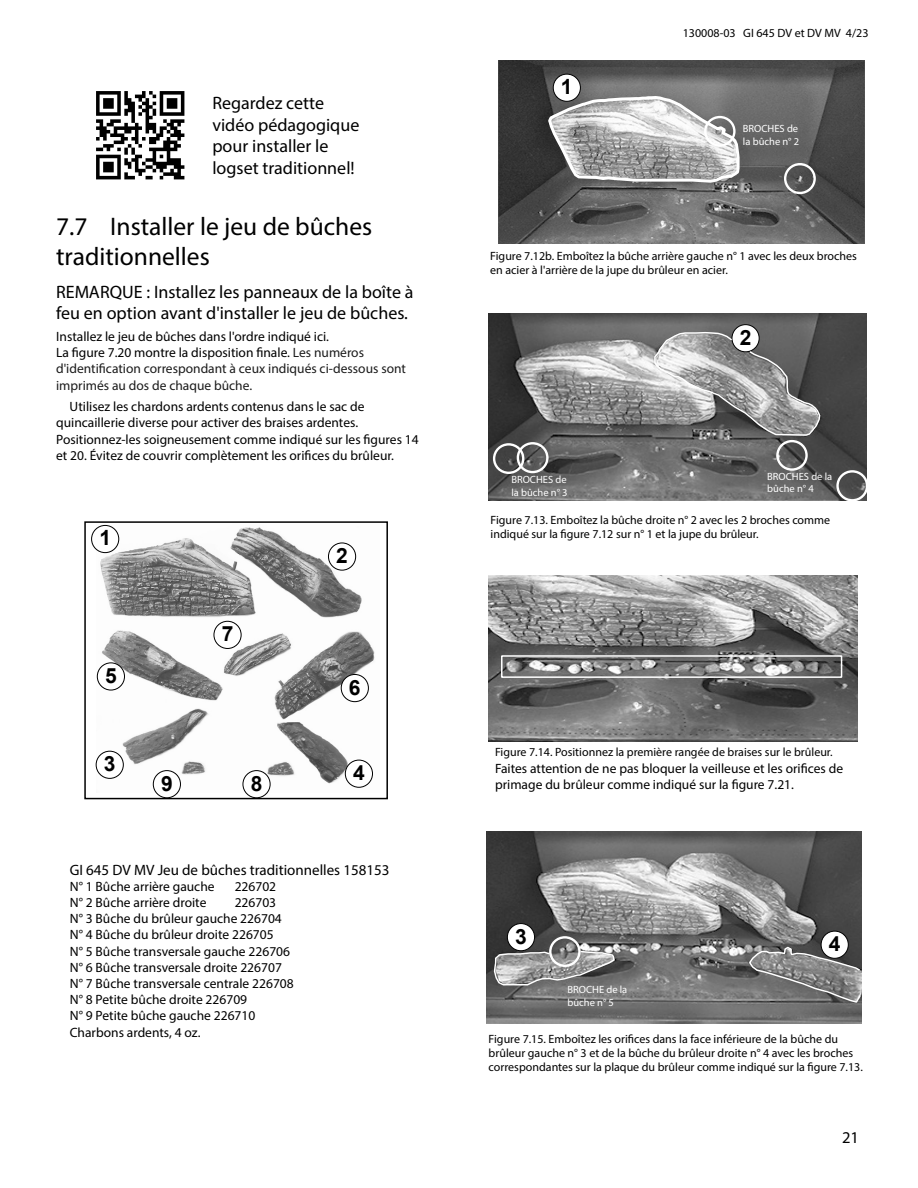
<style>
.page{position:relative;width:918px;height:1188px;background:#fff}
.page>*{position:absolute;margin:0;border:0;box-sizing:border-box;transform-origin:0 0}
.Head_18{font:25.5px/30.6px "Myriad Pro";color:#000}
.Callout_Bold{font:700 21px "Arial";color:#000}
.Body_text_1stP{font:18px/21.6px "Myriad Pro";color:#000}
.t1{font:16.5px "Myriad Pro";color:#000}
.t2{font:15px "Myriad Pro";color:#000}
.Body_text_1stP-2{font:13.5px/16.2px "Myriad Pro";color:#000}
.Body_text_1stP-3{font:13.5px/16.2px "Myriad Pro";color:#1b1b1b}
.t3{font:12px/14.4px "Myriad Pro";color:#000}
.Callout_Bold-2{font:10.5px/12.6px "Myriad Pro";color:#fff}
.s1{color:#000}
</style>
<div class="page">
<img style="left:486px;top:832px;width:375px;height:191px">
<img style="left:489px;top:313px;width:378px;height:187px">
<img style="left:499px;top:61px;width:366px;height:182px">
<div style="left:784px;top:163px;width:32px;height:31px;border:2px solid #fff;border-radius:50%"></div>
<div style="left:553px;top:74px;width:27px;height:27px;background:#fff;border-radius:50%"></div>
<div style="left:553px;top:74px;width:28px;height:28px;border:1px solid #000;border-radius:50%"></div>
<div style="left:732px;top:325px;width:27px;height:27px;background:#fff;border-radius:50%"></div>
<div style="left:732px;top:324px;width:28px;height:28px;border:1px solid #000;border-radius:50%"></div>
<div style="left:493px;top:443px;width:31px;height:31px;border:2px solid #fff;border-radius:50%"></div>
<div style="left:517px;top:442px;width:32px;height:31px;border:2px solid #fff;border-radius:50%"></div>
<div style="left:776px;top:440px;width:32px;height:31px;border:2px solid #fff;border-radius:50%"></div>
<div style="left:836px;top:470px;width:32px;height:31px;border:2px solid #fff;border-radius:50%"></div>
<div style="left:507px;top:924px;width:28px;height:27px;background:#fff;border-radius:50%"></div>
<div style="left:507px;top:923px;width:28px;height:28px;border:1px solid #000;border-radius:50%"></div>
<div style="left:821px;top:931px;width:27px;height:27px;background:#fff;border-radius:50%"></div>
<div style="left:821px;top:931px;width:28px;height:28px;border:1px solid #000;border-radius:50%"></div>
<div style="left:549px;top:936px;width:32px;height:31px;border:2px solid #fff;border-radius:50%"></div>
<img style="left:489px;top:575px;width:369px;height:166px">
<svg style="left:546px;top:95px;width:195px;height:89px"></svg>
<svg style="left:653px;top:331px;width:168px;height:106px;background:#919191"></svg>
<div style="left:501px;top:655px;width:341px;height:23px;border:2px solid #fff"></div>
<svg style="left:493px;top:950px;width:123px;height:36px;background:#949494"></svg>
<svg style="left:748px;top:946px;width:114px;height:58px;background:#808080"></svg>
<img style="left:96px;top:524px;width:279px;height:268px">
<div style="left:84px;top:521px;width:304px;height:278px;border:2px solid #000"></div>
<div style="left:92px;top:525px;width:27px;height:28px;background:#fff;border-radius:50%"></div>
<div style="left:91px;top:525px;width:28px;height:28px;border:1px solid #000;border-radius:50%"></div>
<div style="left:328px;top:543px;width:28px;height:27px;background:#fff;border-radius:50%"></div>
<div style="left:328px;top:543px;width:28px;height:28px;border:1px solid #000;border-radius:50%"></div>
<div style="left:96px;top:751px;width:27px;height:27px;background:#fff;border-radius:50%"></div>
<div style="left:96px;top:751px;width:28px;height:28px;border:1px solid #000;border-radius:50%"></div>
<div style="left:345px;top:760px;width:28px;height:27px;background:#fff;border-radius:50%"></div>
<div style="left:345px;top:760px;width:28px;height:28px;border:1px solid #000;border-radius:50%"></div>
<div style="left:97px;top:663px;width:28px;height:27px;background:#fff;border-radius:50%"></div>
<div style="left:97px;top:662px;width:28px;height:28px;border:1px solid #000;border-radius:50%"></div>
<div style="left:341px;top:674px;width:27px;height:28px;background:#fff;border-radius:50%"></div>
<div style="left:341px;top:674px;width:28px;height:28px;border:1px solid #000;border-radius:50%"></div>
<div style="left:214px;top:621px;width:27px;height:27px;background:#fff;border-radius:50%"></div>
<div style="left:214px;top:621px;width:28px;height:28px;border:1px solid #000;border-radius:50%"></div>
<div style="left:243px;top:771px;width:27px;height:27px;background:#fff;border-radius:50%"></div>
<div style="left:243px;top:770px;width:28px;height:28px;border:1px solid #000;border-radius:50%"></div>
<div style="left:153px;top:771px;width:27px;height:27px;background:#fff;border-radius:50%"></div>
<div style="left:153px;top:770px;width:28px;height:28px;border:1px solid #000;border-radius:50%"></div>
<img style="left:96px;top:91px;width:89px;height:89px">
<p class="Body_text_1stP" style="left:212px;top:92px;width:149px">Regardez cette vidéo pédagogique pour installer le logset traditionnel!</p>
<p class="Head_18" style="left:56px;top:211px;width:318px">7.7 Installer le jeu de bûches traditionnelles</p>
<p class="Body_text_1stP" style="left:56px;top:281px;width:359px">REMARQUE : Installez les panneaux de la boîte à feu en option avant d'installer le jeu de bûches.</p>
<p class="Body_text_1stP-3" style="left:56px;top:328px;width:351px"><span class="s1">Installez le jeu de bûches dans l'ordre indiqué ici.<br>La figure 7.20 montre la disposition finale.</span> Les numéros d'identification correspondant à ceux indiqués ci-dessous sont imprimés au dos de chaque bûche.</p>
<p class="Body_text_1stP-2" style="left:56px;top:398px;width:364px;text-indent:14px">Utilisez les chardons ardents contenus dans le sac de quincaillerie diverse pour activer des braises ardentes.<br>Positionnez-les soigneusement comme indiqué sur les figures 14 et 20. Évitez de couvrir complètement les orifices du brûleur.</p>
<p class="Callout_Bold" style="left:99px;top:523px;width:13px">1</p>
<p class="Callout_Bold" style="left:105px;top:661px;width:13px">5</p>
<p class="Callout_Bold" style="left:104px;top:749px;width:13px">3</p>
<p class="Callout_Bold" style="left:222px;top:619px;width:13px">7</p>
<p class="Callout_Bold" style="left:161px;top:768px;width:13px">9</p>
<p class="Callout_Bold" style="left:251px;top:768px;width:13px">8</p>
<p class="Callout_Bold" style="left:336px;top:541px;width:13px">2</p>
<p class="Callout_Bold" style="left:349px;top:672px;width:13px">6</p>
<p class="Callout_Bold" style="left:353px;top:758px;width:13px">4</p>
<p class="t2" style="left:70px;top:860px;width:321px">GI 645 DV MV Jeu de bûches traditionnelles 158153</p>
<p class="Body_text_1stP-2" style="left:70px;top:878px;width:146px">N° 1 Bûche arrière gauche</p>
<p class="Body_text_1stP-2" style="left:235px;top:878px;width:43px">226702</p>
<p class="Body_text_1stP-2" style="left:70px;top:894px;width:138px">N° 2 Bûche arrière droite</p>
<p class="Body_text_1stP-2" style="left:235px;top:894px;width:43px">226703</p>
<p class="Body_text_1stP-2" style="left:70px;top:910px;width:214px">N° 3 Bûche du brûleur gauche 226704</p>
<p class="Body_text_1stP-2" style="left:70px;top:926px;width:205px">N° 4 Bûche du brûleur droite 226705</p>
<p class="Body_text_1stP-2" style="left:70px;top:943px;width:222px">N° 5 Bûche transversale gauche 226706</p>
<p class="Body_text_1stP-2" style="left:70px;top:959px;width:214px">N° 6 Bûche transversale droite 226707</p>
<p class="Body_text_1stP-2" style="left:70px;top:975px;width:225px">N° 7 Bûche transversale centrale 226708</p>
<p class="Body_text_1stP-2" style="left:70px;top:991px;width:179px">N° 8 Petite bûche droite 226709</p>
<p class="Body_text_1stP-2" style="left:70px;top:1007px;width:187px">N° 9 Petite bûche gauche 226710</p>
<p class="Body_text_1stP-2" style="left:70px;top:1024px;width:132px">Charbons ardents, 4 oz.</p>
<p class="Callout_Bold" style="left:561px;top:72px;width:13px">1</p>
<p class="t3" style="left:683px;top:25px;width:187px">130008-03 GI 645 DV et DV MV 4/23</p>
<p class="Callout_Bold-2" style="left:743px;top:122px;width:58px">BROCHES de la bûche n° 2</p>
<p class="t3" style="left:490px;top:248px;width:368px">Figure 7.12b. Emboîtez la bûche arrière gauche n° 1 avec les deux broches en acier à l'arrière de la jupe du brûleur en acier.</p>
<p class="Callout_Bold" style="left:740px;top:323px;width:13px">2</p>
<p class="Callout_Bold-2" style="left:511px;top:473px;width:58px">BROCHES de la bûche n° 3</p>
<p class="Callout_Bold-2" style="left:767px;top:470px;width:67px">BROCHES de la bûche n° 4</p>
<p class="t3" style="left:491px;top:512px;width:341px">Figure 7.13. Emboîtez la bûche droite n° 2 avec les 2 broches comme indiqué sur la figure 7.12 sur n° 1 et la jupe du brûleur.</p>
<p class="t3" style="left:495px;top:745px;width:339px">Figure 7.14. Positionnez la première rangée de braises sur le brûleur.</p>
<p class="Body_text_1stP-2" style="left:495px;top:760px;width:350px">Faites attention de ne pas bloquer la veilleuse et les orifices de primage du brûleur comme indiqué sur la figure 7.21.</p>
<p class="Callout_Bold" style="left:515px;top:921px;width:13px">3</p>
<p class="Callout_Bold" style="left:829px;top:929px;width:13px">4</p>
<p class="Callout_Bold-2" style="left:567px;top:983px;width:61px">BROCHE de la bûche n° 5</p>
<p class="t3" style="left:489px;top:1031px;width:376px">Figure 7.15. Emboîtez les orifices dans la face inférieure de la bûche du brûleur gauche n° 3 et de la bûche du brûleur droite n° 4 avec les broches correspondantes sur la plaque du brûleur comme indiqué sur la figure 7.13.</p>
<p class="t1" style="left:842px;top:1127px;width:18px">21</p>
</div>
